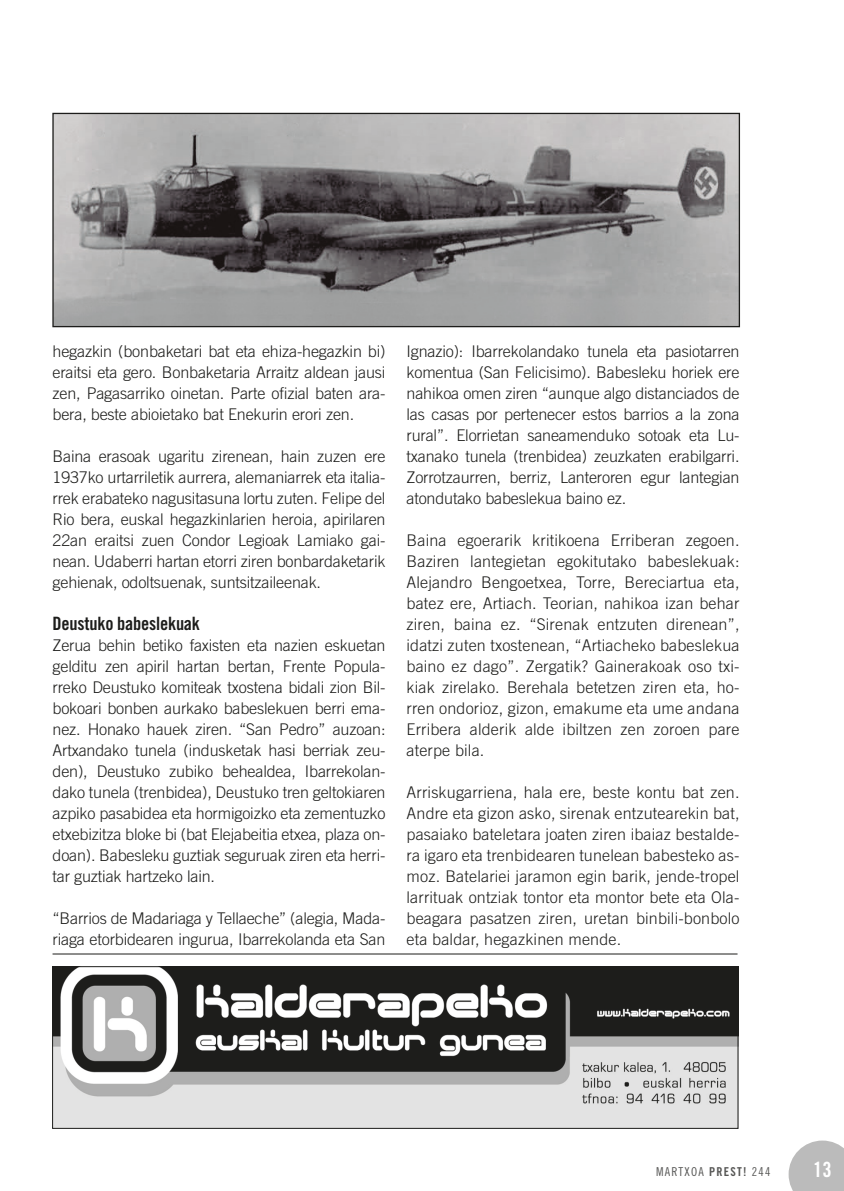
<style>
.page{position:relative;width:844px;height:1191px;background:#fff}
.page>*{position:absolute;margin:0;border:0;box-sizing:border-box;transform-origin:0 0}
.t1{font:21px "Trade Gothic LT Std Bd Cn 20";color:#fff}
.testua{font:18.38px "Trade Gothic LT Std Bd Cn 20";letter-spacing:-.01em;color:#1d1d1b}
.testua-2{font:300 16.1px/21px "Trade Gothic LT Std";letter-spacing:-.01em;color:#1d1d1b;text-align:justify}
.t2{font:12.25px "Trade Gothic LT Std Cn 18";letter-spacing:.1em;color:#1d1d1b}
.s1{font-family:"Trade Gothic LT Std Bd Cn 20"}
</style>
<div class="page">
<hr style="left:52px;top:953px;width:685px;height:1px;background:#1d1d1b">
<img style="left:54px;top:968px;width:682px;height:158px">
<div style="left:52px;top:966px;width:686px;height:162px;border:1px solid #1d1d1b"></div>
<img style="left:54px;top:115px;width:683px;height:210px">
<div style="left:52px;top:113px;width:687px;height:214px;border:1px solid #1d1d1b"></div>
<svg style="left:788px;top:1140px;width:55px;height:51px;background:#c4c4c4"></svg>
<p class="testua-2" style="left:52px;top:341px;width:334px">hegazkin (bonbaketari bat eta ehiza-hegazkin bi) eraitsi eta gero. Bonbaketaria Arraitz aldean jausi zen, Pagasarriko oinetan. Parte ofizial baten ara&shy;bera, beste abioietako bat Enekurin erori zen.</p>
<p class="testua-2" style="left:52px;top:446px;width:334px">Baina erasoak ugaritu zirenean, hain zuzen ere 1937ko urtarriletik aurrera, alemaniarrek eta italia&shy;rrek erabateko nagusitasuna lortu zuten. Felipe del Rio bera, euskal hegazkinlarien heroia, apirilaren 22an eraitsi zuen Condor Legioak Lamiako gai&shy;nean. Udaberri hartan etorri ziren bonbardaketarik gehienak, odoltsuenak, suntsitzaileenak.</p>
<p class="testua" style="left:52px;top:612px;width:149px">Deustuko babeslekuak</p>
<p class="testua-2" style="left:52px;top:635px;width:334px">Zerua behin betiko faxisten eta nazien eskuetan gelditu zen apiril hartan bertan, Frente Popula&shy;rreko Deustuko komiteak txostena bidali zion Bil&shy;bokoari bonben aurkako babeslekuen berri ema&shy;nez. Honako hauek ziren. “San Pedro” auzoan:<br>Artxandako tunela (indusketak hasi berriak zeu&shy;den), Deustuko zubiko behealdea, Ibarrekolan&shy;dako tunela (trenbidea), Deustuko tren geltokiaren azpiko pasabidea eta hormigoizko eta zementuzko etxebizitza bloke bi (bat Elejabeitia etxea, plaza on&shy;doan). Babesleku guztiak seguruak ziren eta herri&shy;tar guztiak hartzeko lain.</p>
<p class="testua-2" style="left:52px;top:908px;width:334px">“Barrios de Madariaga y Tellaeche” (alegia, Mada&shy;riaga etorbidearen ingurua, Ibarrekolanda eta San</p>
<p class="testua-2" style="left:406px;top:341px;width:334px">Ignazio): Ibarrekolandako tunela eta pasiotarren komentua (San Felicisimo). Babesleku horiek ere nahikoa omen ziren “aunque algo distanciados de las casas por pertenecer estos barrios a la zona rural”. Elorrietan saneamenduko sotoak eta Lu&shy;txanako tunela (trenbidea) zeuzkaten erabilgarri.<br>Zorrotzaurren, berriz, Lanteroren egur lantegian atondutako babeslekua baino ez.</p>
<p class="testua-2" style="left:406px;top:530px;width:334px">Baina egoerarik kritikoena Erriberan zegoen.<br>Baziren lantegietan egokitutako babeslekuak:<br>Alejandro Bengoetxea, Torre, Bereciartua eta, batez ere, Artiach. Teorian, nahikoa izan behar ziren, baina ez. “Sirenak entzuten direnean”, idatzi zuten txostenean, “Artiacheko babeslekua baino ez dago”. Zergatik? Gainerakoak oso txi&shy;kiak zirelako. Berehala betetzen ziren eta, ho&shy;rren ondorioz, gizon, emakume eta ume andana Erribera alderik alde ibiltzen zen zoroen pare aterpe bila.</p>
<p class="testua-2" style="left:406px;top:782px;width:334px">Arriskugarriena, hala ere, beste kontu bat zen.<br>Andre eta gizon asko, sirenak entzutearekin bat, pasaiako bateletara joaten ziren ibaiaz bestalde&shy;ra igaro eta trenbidearen tunelean babesteko as&shy;moz. Batelariei jaramon egin barik, jende-tropel larrituak ontziak tontor eta montor bete eta Ola&shy;beagara pasatzen ziren, uretan binbili-bonbolo eta baldar, hegazkinen mende.</p>
<p class="t2" style="left:656px;top:1164px;width:116px">MARTXOA <span class="s1">PREST!</span> 244</p>
<h1 class="t1" style="left:813px;top:1157px;width:20px">13</h1>
</div>
